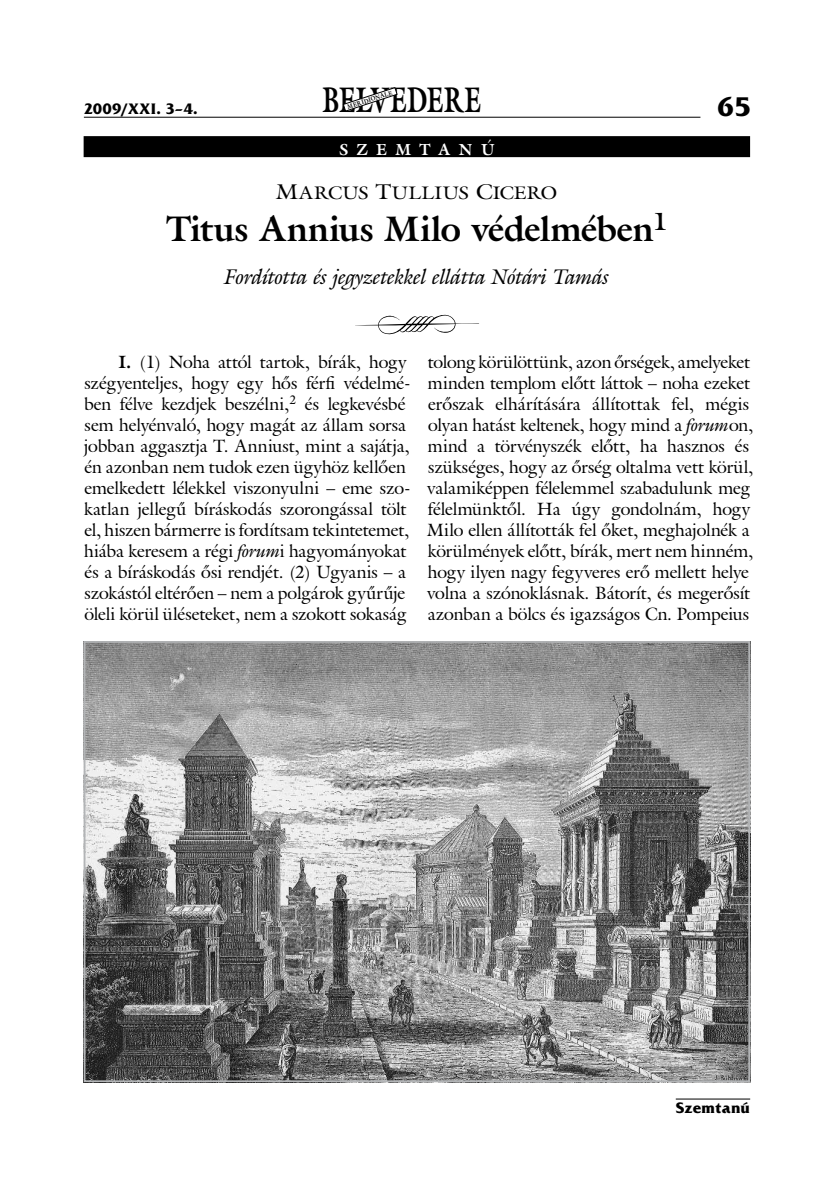
<style>
.page{position:relative;width:834px;height:1181px;background:#fff}
.page>*{position:absolute;margin:0;border:0;box-sizing:border-box;transform-origin:0 0}
.t1{font:700 35px "Galliard PFL";letter-spacing:-.005em;color:#000}
.t2{font:700 35px "Galliard PFL";letter-spacing:-.005em;color:#000;scale:.69 1}
.t3{font:700 28px "Friz Quadrata PFL";color:#000}
.t4{font:italic 21px "Galliard PFL";letter-spacing:-.005em;color:#000}
.t5{font:17.85px "Galliard PFL SC850";color:#000;scale:1.1 1}
.t6{font:17.5px/21px "Galliard PFL";letter-spacing:-.005em;color:#000}
.t7{font:700 15.75px "Friz Quadrata PFL";color:#000}
.t8{font:700 15.75px "Galliard PFL";color:#fff}
.t9{font:700 6.12px "Galliard PFL";color:#000;scale:.9 1}
.s1{font-size:21px}
.s2{font-weight:700}
.s3{font-style:italic}
</style>
<div class="page">
<hr style="left:84px;top:117px;width:616px;height:1px;background:#000">
<hr style="left:675px;top:1098px;width:75px;height:1px;background:#000">
<svg style="left:343px;top:87px;width:54px;height:25px"></svg>
<div style="left:84px;top:136px;width:666px;height:21px;background:#000"></div>
<svg style="left:355px;top:314px;width:124px;height:21px"></svg>
<img style="left:87px;top:644px;width:660px;height:435px">
<div style="left:84px;top:641px;width:666px;height:441px;border:2px solid #b2b4b6"></div>
<p class="t2" style="left:322px;top:77px;width:232px">BELVEDERE</p>
<p class="t9" style="left:346px;top:103px;width:54px;rotate:-18deg">MERIDIONALE</p>
<p class="t7" style="left:84px;top:100px;width:115px">2009/XXI. 3–4.</p>
<p class="t3" style="left:717px;top:91px;width:34px">65</p>
<p class="t8" style="left:339px;top:140px;width:56px">szem</p>
<p class="t8" style="left:419px;top:140px;width:39px">t anú</p>
<p class="t5" style="left:276px;top:182px;width:257px"><span class="s1">M</span>ARCUS <span class="s1">T</span>ULLIUS <span class="s1">C</span>ICERO</p>
<p class="t1" style="left:166px;top:206px;width:502px">Titus Annius Milo védelmében<sup>1</sup></p>
<p class="t4" style="left:225px;top:262px;width:385px">Fordította és jegyzetekkel ellátta Nótári Tamás</p>
<p class="t6" style="left:84px;top:351px;width:328px;text-indent:34px"><span class="s2">I.</span> (1) Noha attól tartok, bírák, hogy szégyenteljes, hogy egy hős férfi védelmé&shy;ben félve kezdjek beszélni,<sup>2</sup> és legkevésbé sem helyénvaló, hogy magát az állam sorsa jobban aggasztja T. Anniust, mint a sajátja, én azonban nem tudok ezen ügyhöz kellően emelkedett lélekkel viszonyulni – eme szo&shy;katlan jellegű bíráskodás szorongással tölt el, hiszen bármerre is fordítsam tekintetemet, hiába keresem a régi <span class="s3">forum</span>i hagyományokat és a bíráskodás ősi rendjét. (2) Ugyanis – a szokástól eltérően – nem a polgárok gyűrűje öleli körül üléseteket, nem a szokott sokaság</p>
<p class="t6" style="left:427px;top:351px;width:327px">tolong körülöttünk, azon őrségek, amelyeket minden templom előtt láttok – noha ezeket erőszak elhárítására állítottak fel, mégis olyan hatást keltenek, hogy mind a <span class="s3">forum</span>on, mind a törvényszék előtt, ha hasznos és szükséges, hogy az őrség oltalma vett körül, valamiképpen félelemmel szabadulunk meg félelmünktől. Ha úgy gondolnám, hogy Milo ellen állították fel őket, meghajolnék a körülmények előtt, bírák, mert nem hinném, hogy ilyen nagy fegyveres erő mellett helye volna a szónoklásnak. Bátorít, és megerősít azonban a bölcs és igazságos Cn. Pompeius</p>
<p class="t7" style="left:675px;top:1099px;width:76px">Szemtanú</p>
</div>
